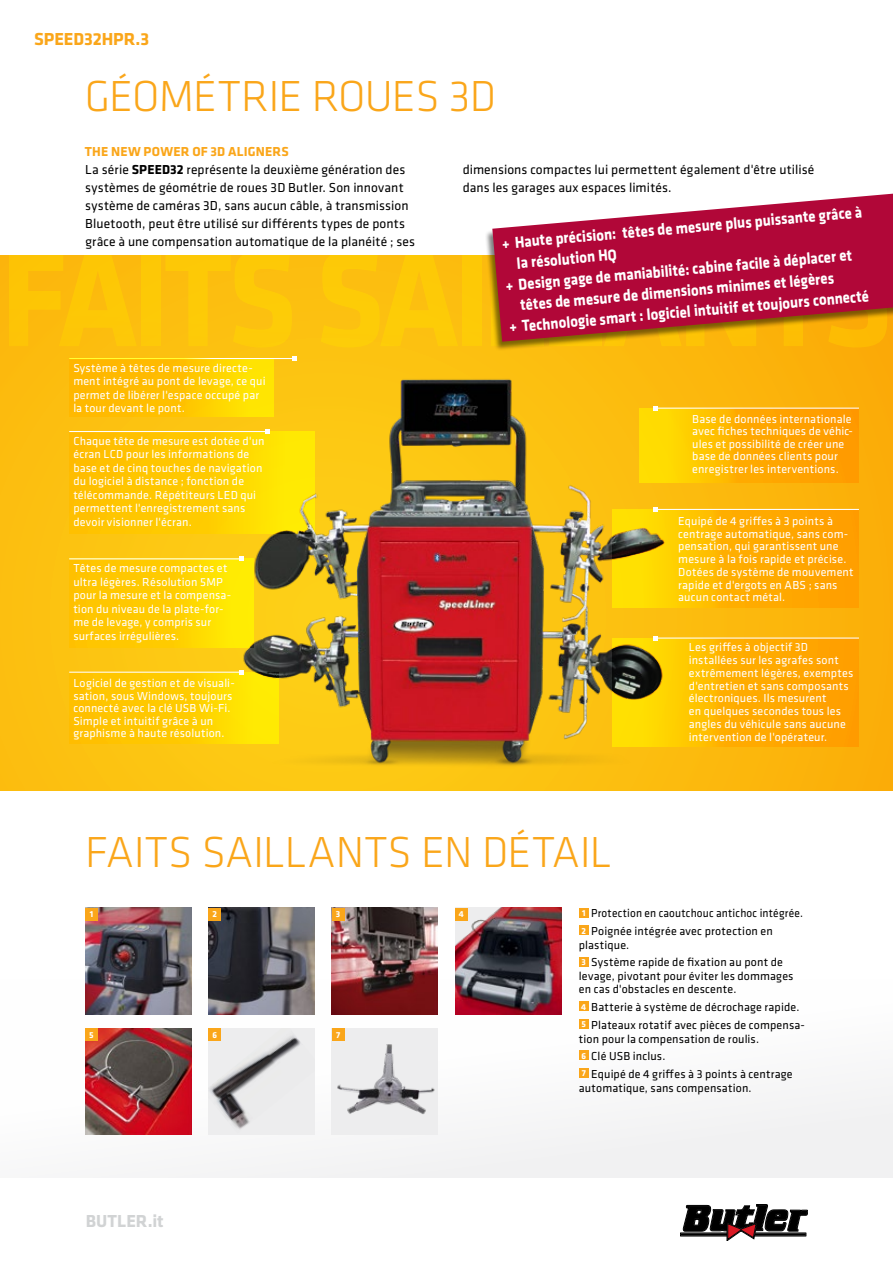
<style>
.page{position:relative;width:893px;height:1263px;background:#fff}
.page>*{position:absolute;margin:0;border:0;box-sizing:border-box;transform-origin:0 0}
.t1{font:300 45px "Klavika";letter-spacing:-.01em;color:#faa61a}
.t2{font:700 18px "Klavika";letter-spacing:-.005em;color:#faa61a}
.t3{font:700 18px "Klavika";letter-spacing:.005em;color:#d1d3d4}
.t4{font:700 16.5px "Klavika";color:#fff;scale:.9 1}
.t5{font:13.5px/18px "Klavika";letter-spacing:.01em;color:#000}
.t6{font:12px/13.5px "Klavika";letter-spacing:.015em;color:#fff}
.t7{font:12px/17.7px "Klavika";letter-spacing:.015em;color:#000}
.t8{font:12px/17.7px "Klavika";letter-spacing:.015em;color:#000;scale:.95 1}
.t9{font:700 9px "Klavika";color:#fff}
.s1{font-weight:700;color:#faa61a}
.s2{font-weight:700}
.s3{font-weight:700;font-size:9px;color:#fff}
</style>
<div class="page">
<div style="left:0;top:979px;width:893px;height:199px;background:#f9f9f9"></div>
<div style="left:680px;top:1233px;width:52px;height:3px;border:1px solid #000"></div>
<div style="left:681px;top:1234px;width:48px;height:1px;border:1px solid #000"></div>
<svg style="left:683px;top:1204px;width:125px;height:37px"></svg>
<svg style="left:0;top:255px;width:893px;height:536px;background:#fbba0e"></svg>
<img style="left:85px;top:908px;width:106px;height:106px">
<img style="left:208px;top:908px;width:107px;height:106px">
<div style="left:208px;top:908px;width:13px;height:12px;background:#faa61a"></div>
<img style="left:332px;top:908px;width:106px;height:106px">
<div style="left:332px;top:908px;width:12px;height:12px;background:#faa61a"></div>
<img style="left:455px;top:908px;width:106px;height:106px">
<div style="left:455px;top:908px;width:13px;height:12px;background:#faa61a"></div>
<div style="left:85px;top:908px;width:13px;height:12px;background:#faa61a"></div>
<img style="left:193px;top:327px;width:517px;height:464px">
<img style="left:85px;top:1028px;width:106px;height:107px">
<div style="left:85px;top:1028px;width:13px;height:13px;background:#faa61a"></div>
<img style="left:208px;top:1028px;width:107px;height:105px">
<div style="left:208px;top:1028px;width:13px;height:13px;background:#faa61a"></div>
<div style="left:332px;top:1028px;width:106px;height:107px;background:#ededee"></div>
<img style="left:337px;top:1031px;width:98px;height:83px">
<div style="left:332px;top:1028px;width:12px;height:13px;background:#faa61a"></div>
<div style="left:485px;top:193px;width:408px;height:159px;background:#000;opacity:.5"></div>
<svg style="left:492px;top:194px;width:401px;height:148px;background:#be3549"></svg>
<div style="left:69px;top:559px;width:184px;height:89px;background:linear-gradient(to right,#fb0,#ffe902)"></div>
<hr style="left:69px;top:558px;width:172px;height:1px;background:#fff">
<svg style="left:239px;top:557px;width:4px;height:4px"></svg>
<div style="left:69px;top:431px;width:246px;height:103px;background:linear-gradient(to right,#ffb800,#fce606)"></div>
<hr style="left:69px;top:431px;width:199px;height:1px;background:#fff">
<svg style="left:266px;top:429px;width:4px;height:5px"></svg>
<svg style="left:612px;top:509px;width:247px;height:99px;background:#f7b203"></svg>
<hr style="left:655px;top:509px;width:204px;height:1px;background:#fff">
<svg style="left:653px;top:507px;width:4px;height:4px"></svg>
<svg style="left:612px;top:638px;width:247px;height:109px;background:#edaa03"></svg>
<hr style="left:655px;top:637px;width:204px;height:2px;background:#fff">
<svg style="left:653px;top:636px;width:4px;height:4px"></svg>
<hr style="left:69px;top:358px;width:225px;height:1px;background:#fff">
<svg style="left:292px;top:356px;width:5px;height:5px"></svg>
<svg style="left:640px;top:408px;width:219px;height:75px;background:#ffb400"></svg>
<hr style="left:655px;top:408px;width:204px;height:1px;background:#fff">
<svg style="left:653px;top:406px;width:4px;height:4px"></svg>
<div style="left:69px;top:673px;width:210px;height:71px;background:linear-gradient(to right,#ffba00,#fce603)"></div>
<hr style="left:69px;top:672px;width:172px;height:1px;background:#fff">
<svg style="left:239px;top:670px;width:4px;height:4px"></svg>
<div style="left:579px;top:908px;width:10px;height:9px;background:#faa61a"></div>
<div style="left:579px;top:925px;width:10px;height:10px;background:#faa61a"></div>
<div style="left:579px;top:957px;width:10px;height:9px;background:#faa61a"></div>
<div style="left:579px;top:1001px;width:10px;height:10px;background:#faa61a"></div>
<div style="left:579px;top:1019px;width:10px;height:10px;background:#faa61a"></div>
<div style="left:579px;top:1050px;width:10px;height:10px;background:#faa61a"></div>
<div style="left:579px;top:1068px;width:10px;height:10px;background:#faa61a"></div>
<div style="left:69px;top:359px;width:205px;height:58px;background:linear-gradient(to right,#ffad00,#ffe302)"></div>
<h2 class="t2" style="left:34px;top:30px;width:117px">SPEED32HPR.3</h2>
<h1 class="t1" style="left:85px;top:71px;width:413px">GÉOMÉTRIE ROUES 3D</h1>
<p class="t5" style="left:85px;top:142px;width:332px"><span class="s1">THE NEW POWER OF 3D ALIGNERS<br></span>La série <span class="s2">SPEED32</span> représente la deuxième génération des systèmes de géométrie de roues 3D Butler. Son innovant système de caméras 3D, sans aucun câble, à transmission Bluetooth, peut être utilisé sur différents types de ponts grâce à une compensation automatique de la planéité ; ses</p>
<p class="t5" style="left:463px;top:160px;width:353px">dimensions compactes lui permettent également d'être utilisé dans les garages aux espaces limités.</p>
<h3 class="t4" style="left:501px;top:234px;width:403px;rotate:-5deg">+ Haute précision: têtes de mesure plus puissante grâce à</h3>
<h3 class="t4" style="left:516px;top:254px;width:113px;rotate:-5deg">la résolution HQ</h3>
<h3 class="t4" style="left:505px;top:276px;width:388px;rotate:-5deg">+ Design gage de maniabilité: cabine facile à déplacer et</h3>
<h3 class="t4" style="left:520px;top:296px;width:351px;rotate:-5deg">têtes de mesure de dimensions minimes et légères</h3>
<h3 class="t4" style="left:509px;top:318px;width:402px;rotate:-5deg">+ Technologie smart : logiciel intuitif et toujours connecté</h3>
<p class="t6" style="left:73px;top:361px;width:194px">Système à têtes de mesure directe&shy;ment intégré au pont de levage, ce qui permet de libérer l'espace occupé par la tour devant le pont.</p>
<p class="t6" style="left:73px;top:434px;width:193px">Chaque tête de mesure est dotée d'un écran LCD pour les informations de base et de cinq touches de navigation du logiciel à distance ; fonction de télécommande. Répétiteurs LED qui permettent l'enregistrement sans devoir visionner l'écran.</p>
<p class="t6" style="left:73px;top:562px;width:159px">Têtes de mesure compactes et ultra légères. Résolution 5MP pour la mesure et la compensa&shy;tion du niveau de la plate-for&shy;me de levage, y compris sur surfaces irrégulières.</p>
<p class="t6" style="left:73px;top:677px;width:163px;line-height:12.6px">Logiciel de gestion et de visuali&shy;sation, sous Windows, toujours connecté avec la clé USB Wi-Fi.<br>Simple et intuitif grâce à un graphisme à haute résolution.</p>
<h1 class="t1" style="left:85px;top:827px;width:528px">FAITS SAILLANTS EN DÉTAIL</h1>
<p class="t6" style="left:692px;top:413px;width:162px;line-height:12.6px">Base de données internationale avec fiches techniques de véhic&shy;ules et possibilité de créer une base de données clients pour enregistrer les interventions.</p>
<p class="t6" style="left:678px;top:515px;width:177px;line-height:12.8px">Equipé de 4 griffes à 3 points à centrage automatique, sans com&shy;pensation, qui garantissent une mesure à la fois rapide et précise.<br>Dotées de système de mouvement rapide et d'ergots en ABS ; sans aucun contact métal.</p>
<p class="t6" style="left:689px;top:641px;width:166px;line-height:12.8px">Les griffes à objectif 3D installées sur les agrafes sont extrêmement légères, exemptes d'entretien et sans composants électroniques. Ils mesurent<br>en quelques secondes tous les angles du véhicule sans aucune intervention de l'opérateur.</p>
<p class="t9" style="left:90px;top:909px;width:5px">1</p>
<p class="t9" style="left:212px;top:909px;width:6px">2</p>
<p class="t9" style="left:336px;top:909px;width:6px">3</p>
<p class="t9" style="left:459px;top:909px;width:7px">4</p>
<p class="t9" style="left:89px;top:1030px;width:6px">5</p>
<p class="t9" style="left:212px;top:1030px;width:6px">6</p>
<p class="t9" style="left:336px;top:1030px;width:6px">7</p>
<h2 class="t3" style="left:86px;top:1211px;width:80px">BUTLER.it</h2>
<p class="t8" style="left:581px;top:905px;width:235px"><span class="s3">1</span> Protection en caoutchouc antichoc intégrée.<br><span class="s3">2</span> Poignée intégrée avec protection en</p>
<p class="t7" style="left:579px;top:936px;width:206px">plastique.<br><span class="s3">3</span> Système rapide de fixation au pont de</p>
<p class="t7" style="left:579px;top:969px;width:216px;line-height:13.5px">levage, pivotant pour éviter les dommages en cas d'obstacles en descente.</p>
<p class="t7" style="left:581px;top:999px;width:225px"><span class="s3">4</span> Batterie à système de décrochage rapide.<br><span class="s3">5</span> Plateaux rotatif avec pièces de compensa-</p>
<p class="t7" style="left:579px;top:1030px;width:215px">tion pour la compensation de roulis.<br><span class="s3">6</span> Clé USB inclus.<br><span class="s3">7</span> Equipé de 4 griffes à 3 points à centrage</p>
<p class="t7" style="left:579px;top:1079px;width:174px">automatique, sans compensation.</p>
</div>
